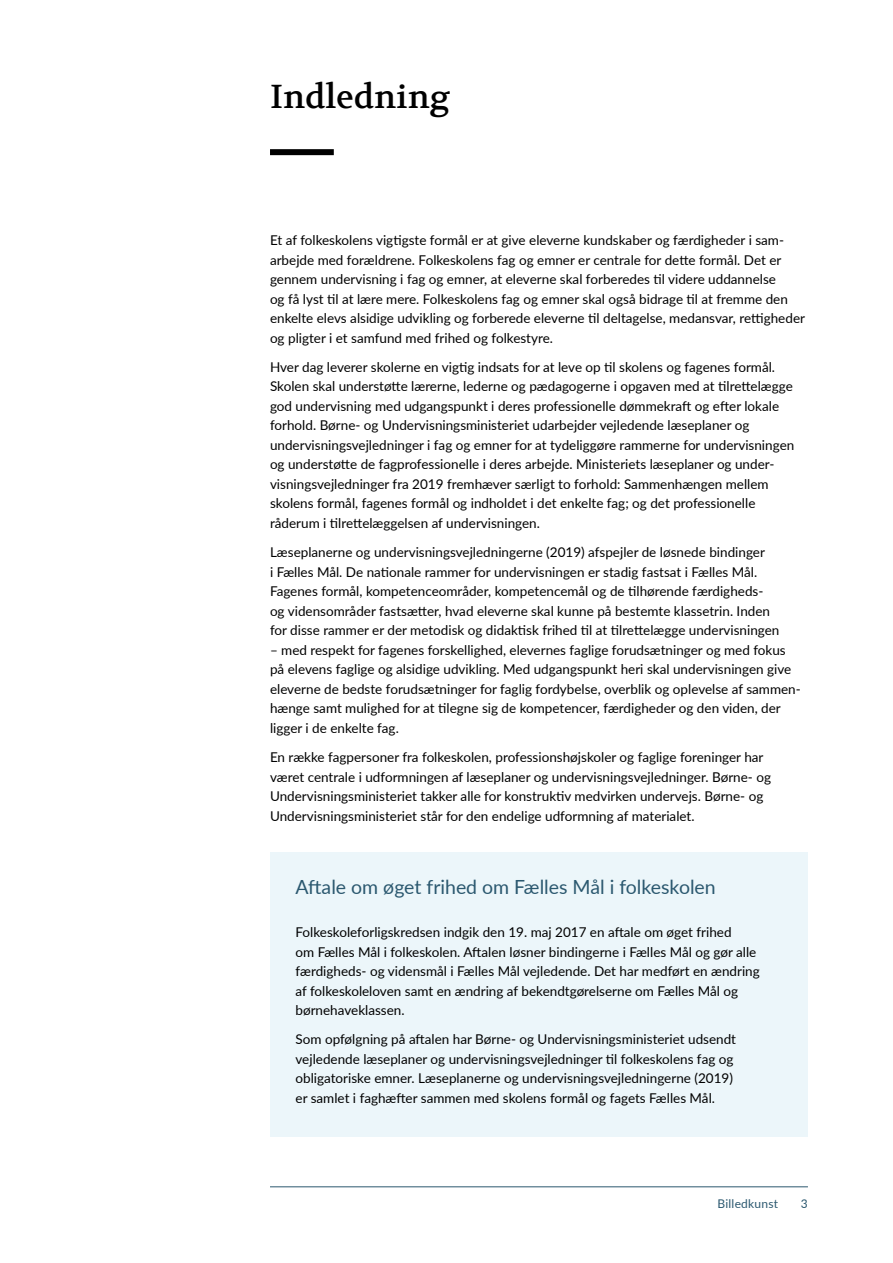
<style>
.page{position:relative;width:893px;height:1263px;background:#fff}
.page>*{position:absolute;margin:0;border:0;box-sizing:border-box;transform-origin:0 0}
._02_Overskrift_ikke{font:33px "Volkhov";color:#000}
._07_Boks_overskrift{font:19.5px "Lato";color:#2b586f}
._04_Brødtekst_9_13{font:13.5px/19.5px "Lato";color:#000}
._07_Boks_brød{font:13.5px/19.5px "Lato";color:#000}
.t1{font:12px "Lato";letter-spacing:.02em;color:#2b586f}
</style>
<div class="page">
<hr style="left:0;top:0;width:1px;height:1263px;background:#e87d39">
<div style="left:270px;top:149px;width:64px;height:6px;background:#000"></div>
<div style="left:270px;top:852px;width:538px;height:285px;background:#ecf6fa"></div>
<hr style="left:270px;top:1186px;width:538px;height:1px;background:#2b586f">
<p class="_02_Overskrift_ikke" style="left:270px;top:76px;width:181px">Indledning</p>
<p class="_04_Brødtekst_9_13" style="left:270px;top:230px;width:536px">Et af folkeskolens vigtigste formål er at give eleverne kundskaber og færdigheder i sam&shy;arbejde med forældrene. Folkeskolens fag og emner er centrale for dette formål. Det er gennem undervisning i fag og emner, at eleverne skal forberedes til videre uddannelse<br>og få lyst til at lære mere. Folkeskolens fag og emner skal også bidrage til at fremme den enkelte elevs alsidige udvikling og forberede eleverne til deltagelse, medansvar, rettigheder og pligter i et samfund med frihed og folkestyre.</p>
<p class="_04_Brødtekst_9_13" style="left:270px;top:357px;width:526px">Hver dag leverer skolerne en vigtig indsats for at leve op til skolens og fagenes formål.<br>Skolen skal understøtte lærerne, lederne og pædagogerne i opgaven med at tilrettelægge god undervisning med udgangspunkt i deres professionelle dømmekraft og efter lokale forhold. Børne- og Undervisningsministeriet udarbejder vejledende læseplaner og undervisningsvejledninger i fag og emner for at tydeliggøre rammerne for undervisningen og understøtte de fagprofessionelle i deres arbejde. Ministeriets læseplaner og under&shy;visningsvejledninger fra 2019 fremhæver særligt to forhold: Sammenhængen mellem skolens formål, fagenes formål og indholdet i det enkelte fag; og det professionelle råderum i tilrettelæggelsen af undervisningen.</p>
<p class="_04_Brødtekst_9_13" style="left:270px;top:542px;width:511px">Læseplanerne og undervisningsvejledningerne (2019) afspejler de løsnede bindinger<br>i Fælles Mål. De nationale rammer for undervisningen er stadig fastsat i Fælles Mål.<br>Fagenes formål, kompetenceområder, kompetencemål og de tilhørende færdigheds&shy;og vidensområder fastsætter, hvad eleverne skal kunne på bestemte klassetrin. Inden for disse rammer er der metodisk og didaktisk frihed til at tilrettelægge undervisningen</p>
<p class="_04_Brødtekst_9_13" style="left:270px;top:639px;width:532px">– med respekt for fagenes forskellighed, elevernes faglige forudsætninger og med fokus på elevens faglige og alsidige udvikling. Med udgangspunkt heri skal undervisningen give eleverne de bedste forudsætninger for faglig fordybelse, overblik og oplevelse af sammen&shy;hænge samt mulighed for at tilegne sig de kompetencer, færdigheder og den viden, der ligger i de enkelte fag.</p>
<p class="_04_Brødtekst_9_13" style="left:270px;top:747px;width:503px">En række fagpersoner fra folkeskolen, professionshøjskoler og faglige foreninger har været centrale i udformningen af læseplaner og undervisningsvejledninger. Børne- og Undervisningsministeriet takker alle for konstruktiv medvirken undervejs. Børne- og Undervisningsministeriet står for den endelige udformning af materialet.</p>
<p class="_07_Boks_overskrift" style="left:296px;top:873px;width:422px">Aftale om øget frihed om Fælles Mål i folkeskolen</p>
<p class="_07_Boks_brød" style="left:296px;top:922px;width:466px">Folkeskoleforligskredsen indgik den 19. maj 2017 en aftale om øget frihed<br>om Fælles Mål i folkeskolen. Aftalen løsner bindingerne i Fælles Mål og gør alle færdigheds- og vidensmål i Fælles Mål vejledende. Det har medført en ændring af folkeskoleloven samt en ændring af bekendtgørelserne om Fælles Mål og børnehaveklassen.</p>
<p class="_07_Boks_brød" style="left:296px;top:1029px;width:442px">Som opfølgning på aftalen har Børne- og Undervisningsministeriet udsendt vejledende læseplaner og undervisningsvejledninger til folkeskolens fag og obligatoriske emner. Læseplanerne og undervisningsvejledningerne (2019) er samlet i faghæfter sammen med skolens formål og fagets Fælles Mål.</p>
<p class="t1" style="left:717px;top:1195px;width:62px">Billedkunst</p>
<p class="t1" style="left:801px;top:1195px;width:8px">3</p>
</div>
